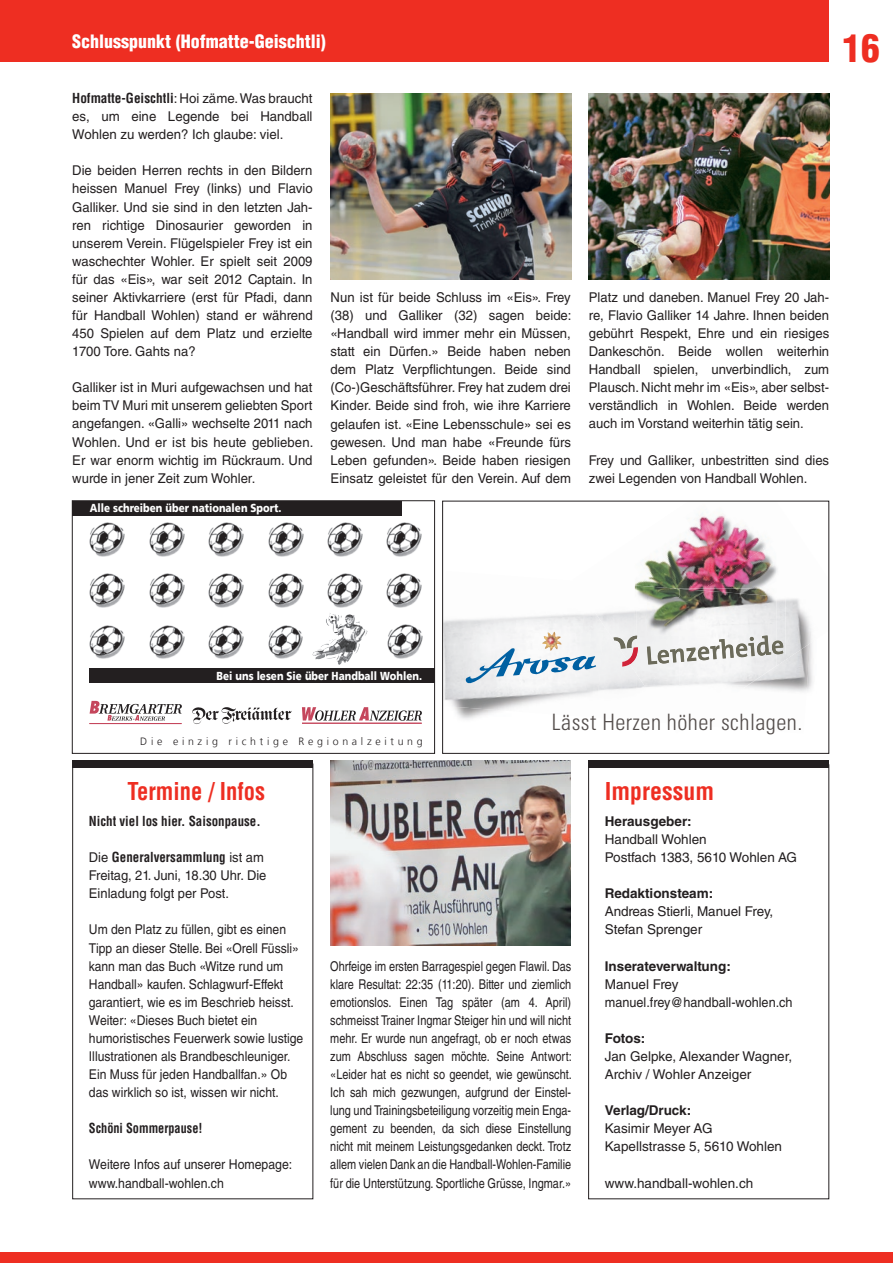
<style>
.page{position:relative;width:893px;height:1263px;background:#fff}
.page>*{position:absolute;margin:0;border:0;box-sizing:border-box;transform-origin:0 0}
.t1{font:900 condensed 37.5px "Helvetica LT Std";color:#ee2e22}
.t2{font:700 condensed 24px "Helvetica LT Std";color:#ee2e22;scale:.94 1}
.t3{font:700 condensed 24px "Helvetica LT Std";color:#ee2e22}
.t4{font:300 condensed 22.65px "Univers";letter-spacing:.02em;color:#534d4b}
.t5{font:900 condensed 18px "Helvetica LT Std";color:#fff}
.t6{font:13.5px/18.1px "Helvetica LT Std";color:#231f20}
.t7{font:13.5px/18px "Helvetica LT Std";color:#231f20;text-align:justify;scale:.81 1}
.t8{font:13.5px/18.1px "Helvetica LT Std";color:#231f20;scale:.9 1}
.t9{font:13.5px/18.1px "Helvetica LT Std";color:#231f20;scale:.96 1}
.t10{font:700 13.5px "Helvetica LT Std";color:#231f20}
.t11{font:13.5px/18.1px "Helvetica LT Std";color:#231f20;scale:.91 1}
.t12{font:700 condensed 13.5px "Helvetica LT Std";color:#231f20;scale:.96 1}
.t13{font:700 condensed 13.5px "Helvetica LT Std";color:#231f20;scale:.91 1}
.t14{font:900 11.55px "Frutiger LT Com";color:#fff;scale:.85 1}
.t15{font:300 10.5px "Frutiger LT Com";letter-spacing:.35em;color:#231f20}
.s1{font-weight:700;font-stretch:condensed}
</style>
<div class="page">
<div style="left:0;top:0;width:829px;height:62px;background:#ee2e22"></div>
<div style="left:0;top:1252px;width:893px;height:11px;background:#ee2e22"></div>
<div style="left:588px;top:764px;width:241px;height:435px;border:1px solid #231f20"></div>
<div style="left:588px;top:760px;width:241px;height:7px;background:#231f20"></div>
<div style="left:72px;top:764px;width:241px;height:435px;border:1px solid #231f20"></div>
<div style="left:72px;top:760px;width:241px;height:7px;background:#231f20"></div>
<img style="left:444px;top:633px;width:152px;height:85px">
<svg style="left:464px;top:648px;width:132px;height:37px"></svg>
<img style="left:542px;top:632px;width:20px;height:19px">
<img style="left:679px;top:567px;width:98px;height:21px">
<img style="left:638px;top:513px;width:124px;height:72px">
<img style="left:704px;top:540px;width:72px;height:48px">
<img style="left:765px;top:674px;width:48px;height:18px">
<img style="left:679px;top:588px;width:82px;height:1px">
<img style="left:574px;top:582px;width:64px;height:94px">
<img style="left:636px;top:585px;width:43px;height:69px">
<img style="left:609px;top:633px;width:27px;height:40px">
<img style="left:776px;top:598px;width:36px;height:76px">
<img style="left:776px;top:598px;width:9px;height:56px">
<img style="left:679px;top:589px;width:97px;height:97px">
<svg style="left:647px;top:635px;width:136px;height:30px"></svg>
<svg style="left:613px;top:636px;width:25px;height:31px"></svg>
<img style="left:627px;top:647px;width:11px;height:17px">
<img style="left:647px;top:646px;width:10px;height:19px">
<img style="left:658px;top:650px;width:11px;height:14px">
<img style="left:670px;top:648px;width:14px;height:15px">
<img style="left:686px;top:647px;width:10px;height:14px">
<img style="left:698px;top:645px;width:21px;height:15px">
<img style="left:719px;top:639px;width:15px;height:19px">
<img style="left:736px;top:643px;width:11px;height:14px">
<img style="left:748px;top:637px;width:7px;height:19px">
<img style="left:757px;top:635px;width:14px;height:21px">
<img style="left:772px;top:640px;width:11px;height:14px">
<img style="left:648px;top:598px;width:57px;height:38px">
<div style="left:442px;top:501px;width:387px;height:253px;border:1px solid #231f20"></div>
<img style="left:329px;top:613px;width:22px;height:14px">
<div style="left:72px;top:501px;width:330px;height:14px;background:#231f20"></div>
<img style="left:387px;top:625px;width:35px;height:33px">
<div style="left:89px;top:668px;width:346px;height:15px;background:#231f20"></div>
<img style="left:327px;top:523px;width:36px;height:33px">
<img style="left:386px;top:523px;width:36px;height:33px">
<img style="left:327px;top:574px;width:36px;height:33px">
<img style="left:386px;top:574px;width:36px;height:33px">
<img style="left:89px;top:523px;width:36px;height:33px">
<img style="left:89px;top:574px;width:36px;height:33px">
<img style="left:208px;top:625px;width:36px;height:33px">
<img style="left:268px;top:625px;width:35px;height:33px">
<img style="left:149px;top:523px;width:35px;height:33px">
<img style="left:149px;top:574px;width:35px;height:33px">
<img style="left:208px;top:523px;width:36px;height:33px">
<img style="left:208px;top:574px;width:36px;height:33px">
<img style="left:149px;top:625px;width:35px;height:33px">
<img style="left:89px;top:625px;width:36px;height:33px">
<img style="left:268px;top:523px;width:36px;height:33px">
<img style="left:268px;top:574px;width:36px;height:33px">
<svg style="left:302px;top:707px;width:120px;height:14px"></svg>
<hr style="left:302px;top:723px;width:120px;height:1px;background:#c5465c">
<svg style="left:90px;top:701px;width:92px;height:20px"></svg>
<hr style="left:89px;top:723px;width:93px;height:1px;background:#c5465c">
<svg style="left:192px;top:707px;width:100px;height:17px"></svg>
<div style="left:72px;top:500px;width:363px;height:254px;border:1px solid #231f20"></div>
<img style="left:330px;top:760px;width:241px;height:185px">
<img style="left:588px;top:93px;width:241px;height:186px">
<img style="left:331px;top:93px;width:241px;height:186px">
<h3 class="t5" style="left:72px;top:30px;width:255px">Schlusspunkt (Hofmatte-Geischtli)</h3>
<p class="t6" style="left:72px;top:89px;width:242px;text-align:justify"><span class="s1">Hofmatte-Geischtli</span>: Hoi zäme. Was braucht es, um eine Legende bei Handball Wohlen zu werden? Ich glaube: viel.</p>
<p class="t6" style="left:72px;top:162px;width:242px;text-align:justify">Die beiden Herren rechts in den Bildern heissen Manuel Frey (links) und Flavio Galliker. Und sie sind in den letzten Jah&shy;ren richtige Dinosaurier geworden in unserem Verein. Flügelspieler Frey ist ein waschechter Wohler. Er spielt seit 2009 für das «Eis», war seit 2012 Captain. In seiner Aktivkarriere (erst für Pfadi, dann für Handball Wohlen) stand er während 450 Spielen auf dem Platz und erzielte 1700 Tore. Gahts na?</p>
<p class="t6" style="left:72px;top:378px;width:243px;text-align:justify">Galliker ist in Muri aufgewachsen und hat beim TV Muri mit unserem geliebten Sport angefangen. «Galli» wechselte 2011 nach Wohlen. Und er ist bis heute geblieben.<br>Er war enorm wichtig im Rückraum. Und wurde in jener Zeit zum Wohler.</p>
<p class="t14" style="left:90px;top:500px;width:227px">Alle schreiben über nationalen Sport.</p>
<p class="t6" style="left:331px;top:288px;width:242px;text-align:justify">Nun ist für beide Schluss im «Eis». Frey (38) und Galliker (32) sagen beide: «Handball wird immer mehr ein Müssen, statt ein Dürfen.» Beide haben neben dem Platz Verpflichtungen. Beide sind (Co-)Geschäftsführer. Frey hat zudem drei Kinder. Beide sind froh, wie ihre Karriere gelaufen ist. «Eine Lebensschule» sei es gewesen. Und man habe «Freunde fürs Leben gefunden». Beide haben riesigen Einsatz geleistet für den Verein. Auf dem</p>
<p class="t6" style="left:589px;top:288px;width:242px;text-align:justify">Platz und daneben. Manuel Frey 20 Jah&shy;re, Flavio Galliker 14 Jahre. Ihnen beiden gebührt Respekt, Ehre und ein riesiges Dankeschön. Beide wollen weiterhin Handball spielen, unverbindlich, zum Plausch. Nicht mehr im «Eis», aber selbst&shy;verständlich in Wohlen. Beide werden auch im Vorstand weiterhin tätig sein.</p>
<p class="t6" style="left:589px;top:451px;width:242px">Frey und Galliker, unbestritten sind dies zwei Legenden von Handball Wohlen.</p>
<h1 class="t1" style="left:842px;top:24px;width:39px">16</h1>
<p class="t14" style="left:217px;top:669px;width:243px">Bei uns lesen Sie über Handball Wohlen.</p>
<p class="t15" style="left:140px;top:735px;width:284px">Die einzig richtige Regionalzeitung</p>
<h3 class="t4" style="left:552px;top:709px;width:252px">Lässt Herzen höher schlagen.</h3>
<h2 class="t2" style="left:128px;top:776px;width:148px">Termine / Infos</h2>
<p class="t12" style="left:89px;top:813px;width:180px">Nicht viel los hier. Saisonpause.</p>
<p class="t9" style="left:89px;top:848px;width:186px">Die <span class="s1">Generalversammlung</span> ist am<br>Freitag, 21. Juni, 18.30 Uhr. Die<br>Einladung folgt per Post.</p>
<p class="t8" style="left:89px;top:921px;width:240px">Um den Platz zu füllen, gibt es einen Tipp an dieser Stelle. Bei «Orell Füssli» kann man das Buch «Witze rund um Handball» kaufen. Schlagwurf-Effekt garantiert, wie es im Beschrieb heisst.<br>Weiter: «Dieses Buch bietet ein humoristisches Feuerwerk sowie lustige Illustrationen als Brandbeschleuniger.<br>Ein Muss für jeden Handballfan.» Ob das wirklich so ist, wissen wir nicht.</p>
<p class="t13" style="left:89px;top:1120px;width:126px">Schöni Sommerpause!</p>
<p class="t11" style="left:89px;top:1155px;width:225px">Weitere Infos auf unserer Homepage: www.handball-wohlen.ch</p>
<p class="t7" style="left:330px;top:957px;width:300px">Ohrfeige im ersten Barragespiel gegen Flawil. Das klare Resultat: 22:35 (11:20). Bitter und ziemlich emotionslos. Einen Tag später (am 4. April) schmeisst Trainer Ingmar Steiger hin und will nicht mehr. Er wurde nun angefragt, ob er noch etwas zum Abschluss sagen möchte. Seine Antwort: «Leider hat es nicht so geendet, wie gewünscht.<br>Ich sah mich gezwungen, aufgrund der Einstel&shy;lung und Trainingsbeteiligung vorzeitig mein Enga&shy;gement zu beenden, da sich diese Einstellung nicht mit meinem Leistungsgedanken deckt. Trotz allem vielen Dank an die Handball-Wohlen-Familie für die Unterstützung. Sportliche Grüsse, Ingmar.»</p>
<h2 class="t3" style="left:605px;top:776px;width:111px">Impressum</h2>
<p class="t10" style="left:605px;top:813px;width:88px">Herausgeber:</p>
<p class="t6" style="left:605px;top:830px;width:194px">Handball Wohlen<br>Postfach 1383, 5610 Wohlen AG</p>
<p class="t10" style="left:605px;top:885px;width:110px">Redaktionsteam:</p>
<p class="t6" style="left:605px;top:903px;width:170px">Andreas Stierli, Manuel Frey,<br>Stefan Sprenger</p>
<p class="t10" style="left:605px;top:958px;width:127px">Inserateverwaltung:</p>
<p class="t6" style="left:605px;top:975px;width:189px">Manuel Frey manuel.frey@handball-wohlen.ch</p>
<p class="t10" style="left:605px;top:1030px;width:42px">Fotos:</p>
<p class="t6" style="left:605px;top:1047px;width:189px">Jan Gelpke, Alexander Wagner,<br>Archiv / Wohler Anzeiger</p>
<p class="t10" style="left:605px;top:1102px;width:88px">Verlag/Druck:</p>
<p class="t6" style="left:605px;top:1119px;width:179px">Kasimir Meyer AG<br>Kapellstrasse 5, 5610 Wohlen</p>
<p class="t6" style="left:605px;top:1174px;width:150px">www.handball-wohlen.ch</p>
</div>
